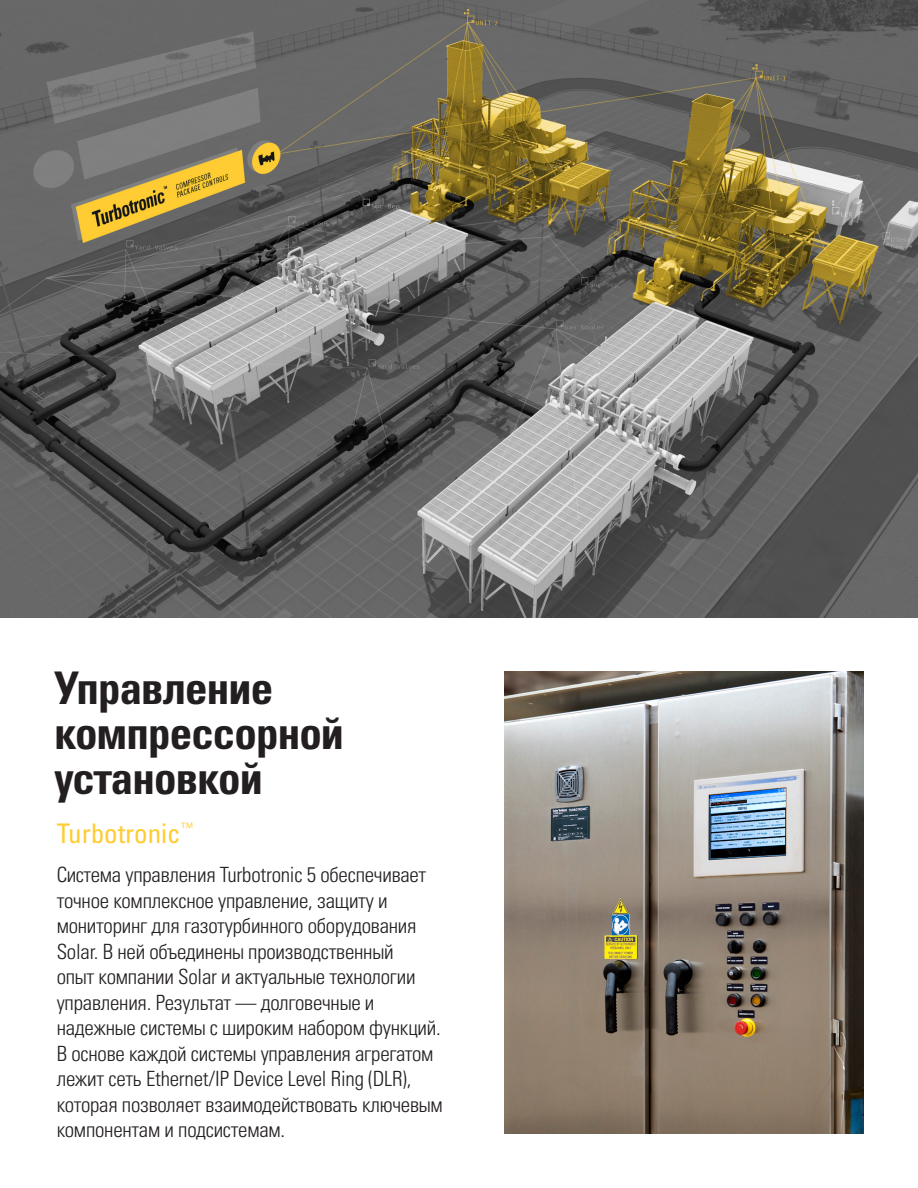
<style>
.page{position:relative;width:918px;height:1188px;background:#fff}
.page>*{position:absolute;margin:0;border:0;box-sizing:border-box;transform-origin:0 0}
.t1{font:45px/45px "Univers LTCYR 67 Bold Cond";letter-spacing:-.02em;color:#231f20}
.t2{font:condensed 27px "Univers LTCYR 57";color:#fc3}
.t3{font:21px/25.5px "Univers LTCYR 47 Light Cond";letter-spacing:-.01em;color:#231f20}
</style>
<div class="page">
<img style="left:0;top:0;width:918px;height:617px">
<img style="left:504px;top:671px;width:360px;height:463px">
<h1 class="t1" style="left:54px;top:664px;width:292px">Управление компрессорной установкой</h1>
<p class="t2" style="left:57px;top:817px;width:138px">Turbotronic<sup>™</sup></p>
<p class="t3" style="left:57px;top:861px;width:388px">Система управления Turbotronic 5 обеспечивает точное комплексное управление, защиту и мониторинг для газотурбинного оборудования Solar. В ней объединены производственный<br>опыт компании Solar и актуальные технологии управления. Результат — долговечные и надежные системы с широким набором функций.<br>В основе каждой системы управления агрегатом лежит сеть Ethernet/IP Device Level Ring (DLR), которая позволяет взаимодействовать ключевым компонентам и подсистемам.</p>
</div>
